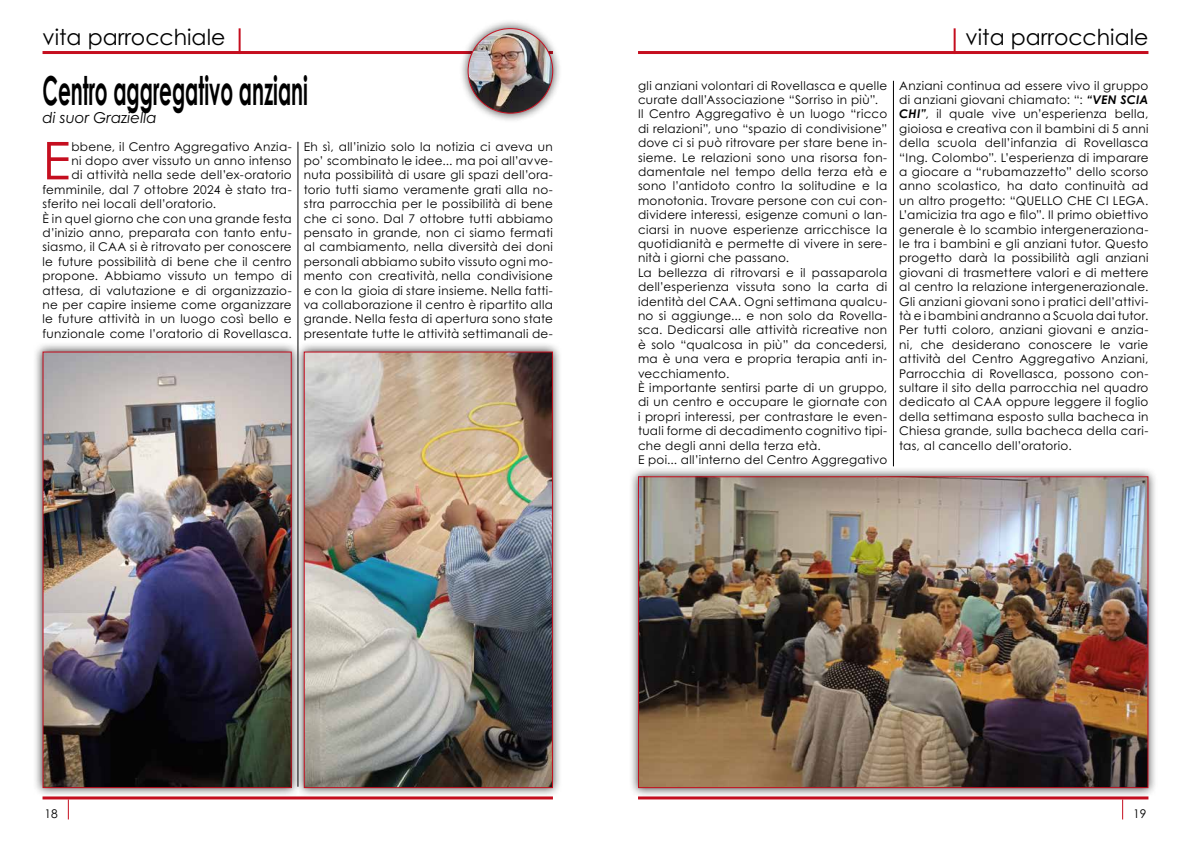
<style>
.page{position:relative;width:1191px;height:842px;background:#fff}
.page>*{position:absolute;margin:0;border:0;box-sizing:border-box;transform-origin:0 0}
.t1{font:52.1px "Century Gothic Pro";color:#c50e1f}
.t2{font:700 40px "Century Gothic Pro";color:#000;scale:.5 1}
.t3{font:22px "Century Gothic Pro";color:#000}
.t4{font:italic 15px "Century Gothic Pro";color:#000}
.t5{font:12px/14.4px "Century Gothic Pro";letter-spacing:.025em;color:#000;text-align:justify}
.s1{font-weight:700;font-style:italic}
</style>
<div class="page">
<hr style="left:638px;top:796px;width:510px;height:3px;background:#c50e1f">
<hr style="left:43px;top:796px;width:510px;height:3px;background:#c50e1f">
<svg style="left:1122px;top:799px;width:1px;height:20px"></svg>
<svg style="left:68px;top:799px;width:1px;height:20px"></svg>
<hr style="left:43px;top:51px;width:510px;height:3px;background:#c50e1f">
<hr style="left:638px;top:51px;width:510px;height:3px;background:#c50e1f">
<hr style="left:953px;top:28px;width:2px;height:26px;background:#c50e1f">
<hr style="left:239px;top:28px;width:2px;height:26px;background:#c50e1f">
<hr style="left:298px;top:142px;width:1px;height:645px;background:#000">
<hr style="left:893px;top:81px;width:1px;height:385px;background:#000">
<div style="left:628px;top:467px;width:529px;height:331px;background:#000;opacity:.75"></div>
<img style="left:640px;top:478px;width:506px;height:308px">
<div style="left:638px;top:476px;width:510px;height:312px;border:1px solid #c50e1f"></div>
<div style="left:459px;top:19px;width:103px;height:104px;background:#000;opacity:.75"></div>
<img style="left:468px;top:29px;width:85px;height:84px;border-radius:42px">
<div style="left:294px;top:342px;width:268px;height:455px;background:#000;opacity:.75"></div>
<img style="left:306px;top:353px;width:245px;height:433px">
<div style="left:304px;top:351px;width:249px;height:437px;border:1px solid #c50e1f"></div>
<div style="left:33px;top:342px;width:268px;height:455px;background:#000;opacity:.75"></div>
<img style="left:45px;top:353px;width:245px;height:433px">
<div style="left:43px;top:351px;width:249px;height:437px;border:1px solid #c50e1f"></div>
<h3 class="t3" style="left:43px;top:23px;width:184px">vita parrocchiale</h3>
<h2 class="t2" style="left:43px;top:66px;width:532px">Centro aggregativo anziani</h2>
<p class="t4" style="left:43px;top:109px;width:116px">di suor Graziella</p>
<h1 class="t1" style="left:43px;top:129px;width:29px">E</h1>
<p class="t5" style="left:71px;top:139px;width:222px">bbene, il Centro Aggregativo Anzia-</p>
<p class="t5" style="left:71px;top:153px;width:222px">ni dopo aver vissuto un anno intenso</p>
<p class="t5" style="left:71px;top:168px;width:222px">di attività nella sede dell’ex-oratorio</p>
<p class="t5" style="left:43px;top:182px;width:251px">femminile, dal 7 ottobre 2024 è stato tra-</p>
<p class="t5" style="left:43px;top:196px;width:175px">sferito nei locali dell’oratorio.</p>
<p class="t5" style="left:43px;top:211px;width:251px">È in quel giorno che con una grande festa</p>
<p class="t5" style="left:43px;top:225px;width:251px">d’inizio anno, preparata con tanto entu-</p>
<p class="t5" style="left:43px;top:240px;width:251px">siasmo, il CAA si è ritrovato per conoscere</p>
<p class="t5" style="left:43px;top:254px;width:251px">le future possibilità di bene che il centro</p>
<p class="t5" style="left:43px;top:268px;width:251px">propone. Abbiamo vissuto un tempo di</p>
<p class="t5" style="left:43px;top:283px;width:251px">attesa, di valutazione e di organizzazio-</p>
<p class="t5" style="left:43px;top:297px;width:251px">ne per capire insieme come organizzare</p>
<p class="t5" style="left:43px;top:312px;width:251px">le future attività in un luogo così bello e</p>
<p class="t5" style="left:43px;top:326px;width:251px">funzionale come l’oratorio di Rovellasca.</p>
<p class="t5" style="left:304px;top:139px;width:251px">Eh sì, all’inizio solo la notizia ci aveva un po’ scombinato le idee... ma poi all’avve&shy;nuta possibilità di usare gli spazi dell’ora&shy;torio tutti siamo veramente grati alla no&shy;stra parrocchia per le possibilità di bene che ci sono. Dal 7 ottobre tutti abbiamo pensato in grande, non ci siamo fermati al cambiamento, nella diversità dei doni personali abbiamo subito vissuto ogni mo&shy;mento con creatività, nella condivisione e con la gioia di stare insieme. Nella fatti&shy;va collaborazione il centro è ripartito alla grande. Nella festa di apertura sono state presentate tutte le attività settimanali de-</p>
<h3 class="t3" style="left:965px;top:23px;width:184px">vita parrocchiale</h3>
<p class="t5" style="left:638px;top:78px;width:251px;text-align:left">gli anziani volontari di Rovellasca e quelle curate dall’Associazione “Sorriso in più”.<br>Il Centro Aggregativo è un luogo “ricco di relazioni”, uno “spazio di condivisione” dove ci si può ritrovare per stare bene in&shy;sieme. Le relazioni sono una risorsa fon&shy;damentale nel tempo della terza età e sono l’antidoto contro la solitudine e la monotonia. Trovare persone con cui con&shy;dividere interessi, esigenze comuni o lan&shy;ciarsi in nuove esperienze arricchisce la quotidianità e permette di vivere in sere&shy;nità i giorni che passano.<br>La bellezza di ritrovarsi e il passaparola dell’esperienza vissuta sono la carta di identità del CAA. Ogni settimana qualcu&shy;no si aggiunge... e non solo da Rovella&shy;sca. Dedicarsi alle attività ricreative non è solo “qualcosa in più” da concedersi, ma è una vera e propria terapia anti in&shy;vecchiamento.<br>È importante sentirsi parte di un gruppo, di un centro e occupare le giornate con i propri interessi, per contrastare le even&shy;tuali forme di decadimento cognitivo tipi&shy;che degli anni della terza età.<br>E poi... all’interno del Centro Aggregativo</p>
<p class="t5" style="left:899px;top:78px;width:251px">Anziani continua ad essere vivo il gruppo di anziani giovani chiamato: “: <span class="s1">“VEN SCIA CHI”</span>, il quale vive un’esperienza bella, gioiosa e creativa con il bambini di 5 anni della scuola dell’infanzia di Rovellasca “Ing. Colombo”. L’esperienza di imparare a giocare a “rubamazzetto” dello scorso anno scolastico, ha dato continuità ad un altro progetto: “QUELLO CHE CI LEGA.<br>L’amicizia tra ago e filo”. Il primo obiettivo generale è lo scambio intergeneraziona&shy;le tra i bambini e gli anziani tutor. Questo progetto darà la possibilità agli anziani giovani di trasmettere valori e di mettere al centro la relazione intergenerazionale.<br>Gli anziani giovani sono i pratici dell’attivi&shy;tà e i bambini andranno a Scuola dai tutor.<br>Per tutti coloro, anziani giovani e anzia&shy;ni, che desiderano conoscere le varie attività del Centro Aggregativo Anziani, Parrocchia di Rovellasca, possono con&shy;sultare il sito della parrocchia nel quadro dedicato al CAA oppure leggere il foglio della settimana esposto sulla bacheca in Chiesa grande, sulla bacheca della cari&shy;tas, al cancello dell’oratorio.</p>
<p class="t5" style="left:45px;top:806px;width:15px">18</p>
<p class="t5" style="left:1133px;top:807px;width:15px">19</p>
</div>
